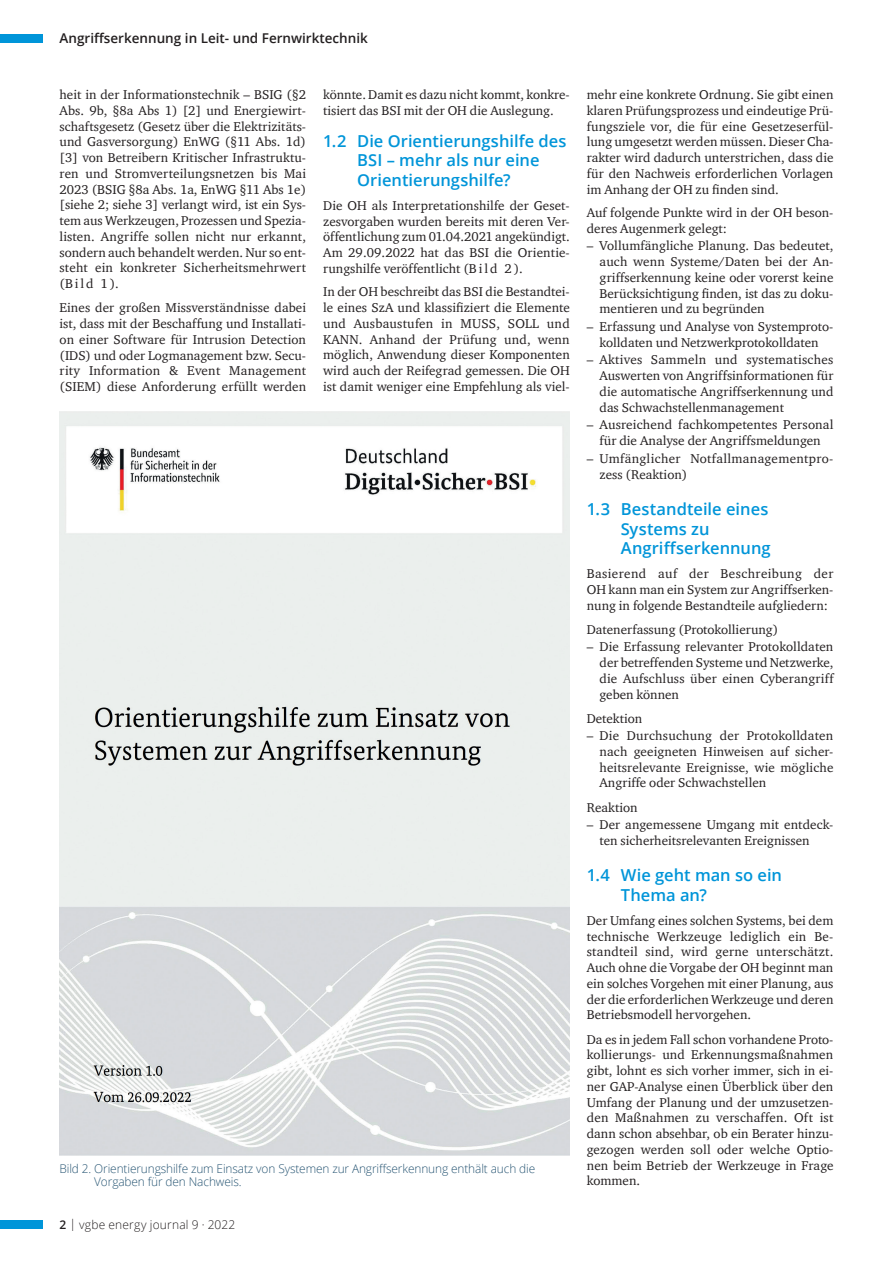
<style>
.page{position:relative;width:893px;height:1263px;background:#fff}
.page>*{position:absolute;margin:0;border:0;box-sizing:border-box;transform-origin:0 0}
.Fließtext_Überschrif{font:600 16.5px/19.5px "Open Sans";letter-spacing:.005em;color:#0095d9}
.Kopfzeile{font:600 13.5px "Open Sans";color:#231f20}
.Fließtext__Blocksatz{font:13.2px/15.8px "ITC Charter Com";color:#231f20;text-align:justify}
.Fließtext__Blocksatz-2{font:13.2px/15.8px "ITC Charter Com";letter-spacing:.025em;color:#231f20}
.Bildunterschrift{font:300 12px/13.5px "Open Sans";letter-spacing:-.01em;color:#285674}
.t1{font:300 12px "Open Sans";letter-spacing:.015em;color:#231f20}
.s1{font-weight:600}
</style>
<div class="page">
<div style="left:0;top:1220px;width:43px;height:9px;background:#0095d9"></div>
<div style="left:0;top:34px;width:43px;height:9px;background:#0095d9"></div>
<img style="left:60px;top:412px;width:510px;height:743px">
<p class="Kopfzeile" style="left:60px;top:28px;width:310px">Angriffserkennung in Leit- und Fernwirktechnik</p>
<p class="Fließtext__Blocksatz" style="left:60px;top:86px;width:248px">heit in der Informationstechnik – BSIG (§2<br>Abs. 9b, §8a Abs 1) [2] und Energiewirt&shy;schaftsgesetz (Gesetz über die Elektrizitäts&shy;und Gasversorgung) EnWG (§11 Abs. 1d) [3] von Betreibern Kritischer Infrastruktu&shy;ren und Stromverteilungsnetzen bis Mai 2023 (BSIG §8a Abs. 1a, EnWG §11 Abs 1e) [siehe 2; siehe 3] verlangt wird, ist ein Sys&shy;tem aus Werkzeugen, Prozessen und Spezia&shy;listen. Angriffe sollen nicht nur erkannt, sondern auch behandelt werden. Nur so ent&shy;steht ein konkreter Sicherheitsmehrwert (Bild 1).</p>
<p class="Fließtext__Blocksatz" style="left:60px;top:300px;width:248px">Eines der großen Missverständnisse dabei ist, dass mit der Beschaffung und Installati&shy;on einer Software für Intrusion Detection (IDS) und oder Logmanagement bzw. Secu&shy;rity Information &amp; Event Management (SIEM) diese Anforderung erfüllt werden</p>
<p class="Fließtext__Blocksatz" style="left:323px;top:86px;width:248px">könnte. Damit es dazu nicht kommt, konkre&shy;tisiert das BSI mit der OH die Auslegung.</p>
<p class="Fließtext_Überschrif" style="left:357px;top:131px;width:211px;text-indent:-34px">1.2 Die Orientierungshilfe des<br>BSI – mehr als nur eine<br>Orientierungshilfe?</p>
<p class="Fließtext__Blocksatz" style="left:323px;top:197px;width:248px">Die OH als Interpretationshilfe der Geset&shy;zesvorgaben wurden bereits mit deren Ver&shy;öffentlichung zum 01.04.2021 angekündigt.<br>Am 29.09.2022 hat das BSI die Orientie&shy;rungshilfe veröffentlicht (B i l d 2 ).</p>
<p class="Fließtext__Blocksatz" style="left:323px;top:284px;width:248px">In der OH beschreibt das BSI die Bestandtei&shy;le eines SzA und klassifiziert die Elemente und Ausbaustufen in MUSS, SOLL und KANN. Anhand der Prüfung und, wenn möglich, Anwendung dieser Komponenten wird auch der Reifegrad gemessen. Die OH ist damit weniger eine Empfehlung als viel-</p>
<p class="Bildunterschrift" style="left:94px;top:1161px;width:442px;text-indent:-35px">Bild 2. Orientierungshilfe zum Einsatz von Systemen zur Angriffserkennung enthält auch die<br>Vorgaben für den Nachweis.</p>
<p class="t1" style="left:60px;top:1216px;width:177px"><span class="s1">2</span> | vgbe energy journal 9 · 2022</p>
<p class="Fließtext__Blocksatz" style="left:587px;top:86px;width:248px">mehr eine konkrete Ordnung. Sie gibt einen klaren Prüfungsprozess und eindeutige Prü&shy;fungsziele vor, die für eine Gesetzeserfül&shy;lung umgesetzt werden müssen. Dieser Cha&shy;rakter wird dadurch unterstrichen, dass die für den Nachweis erforderlichen Vorlagen im Anhang der OH zu finden sind.</p>
<p class="Fließtext__Blocksatz" style="left:587px;top:204px;width:248px">Auf folgende Punkte wird in der OH beson&shy;deres Augenmerk gelegt:</p>
<p class="Fließtext__Blocksatz" style="left:600px;top:238px;width:235px;text-indent:-13px">– Vollumfängliche Planung. Das bedeutet, auch wenn Systeme/Daten bei der An&shy;griffserkennung keine oder vorerst keine Berücksichtigung finden, ist das zu doku&shy;mentieren und zu begründen</p>
<p class="Fließtext__Blocksatz" style="left:587px;top:318px;width:248px;text-align:center">– Erfassung und Analyse von Systemproto&shy;kolldaten und Netzwerkprotokolldaten</p>
<p class="Fließtext__Blocksatz" style="left:600px;top:352px;width:235px;text-indent:-13px">– Aktives Sammeln und systematisches Auswerten von Angriffsinformationen für die automatische Angriffserkennung und das Schwachstellenmanagement</p>
<p class="Fließtext__Blocksatz" style="left:587px;top:417px;width:248px;text-align:center">– Ausreichend fachkompetentes Personal für die Analyse der Angriffsmeldungen</p>
<p class="Fließtext__Blocksatz-2" style="left:600px;top:450px;width:235px;text-indent:-13px">– Umfänglicher Notfallmanagementpro&shy;zess (Reaktion)</p>
<p class="Fließtext_Überschrif" style="left:621px;top:499px;width:151px;text-indent:-34px">1.3 Bestandteile eines<br>Systems zu<br>Angriffserkennung</p>
<p class="Fließtext__Blocksatz" style="left:587px;top:566px;width:248px">Basierend auf der Beschreibung der OH kann man ein System zur Angriffserken&shy;nung in folgende Bestandteile aufgliedern:</p>
<p class="Fließtext__Blocksatz" style="left:587px;top:621px;width:193px">Datenerfassung (Protokollierung)</p>
<p class="Fließtext__Blocksatz" style="left:600px;top:639px;width:235px;text-indent:-13px">– Die Erfassung relevanter Protokolldaten der betreffenden Systeme und Netzwerke, die Aufschluss über einen Cyberangriff geben können</p>
<p class="Fließtext__Blocksatz" style="left:587px;top:710px;width:57px">Detektion</p>
<p class="Fließtext__Blocksatz" style="left:600px;top:727px;width:235px;text-indent:-13px">– Die Durchsuchung der Protokolldaten nach geeigneten Hinweisen auf sicher&shy;heitsrelevante Ereignisse, wie mögliche Angriffe oder Schwachstellen</p>
<p class="Fließtext__Blocksatz" style="left:587px;top:799px;width:52px">Reaktion</p>
<p class="Fließtext__Blocksatz" style="left:600px;top:816px;width:235px;text-indent:-13px">– Der angemessene Umgang mit entdeck&shy;ten sicherheitsrelevanten Ereignissen</p>
<p class="Fließtext_Überschrif" style="left:621px;top:865px;width:163px;text-indent:-34px">1.4 Wie geht man so ein<br>Thema an?</p>
<p class="Fließtext__Blocksatz" style="left:587px;top:912px;width:248px">Der Umfang eines solchen Systems, bei dem technische Werkzeuge lediglich ein Be&shy;standteil sind, wird gerne unterschätzt.<br>Auch ohne die Vorgabe der OH beginnt man ein solches Vorgehen mit einer Planung, aus der die erforderlichen Werkzeuge und deren Betriebsmodell hervorgehen.</p>
<p class="Fließtext__Blocksatz" style="left:587px;top:1031px;width:248px">Da es in jedem Fall schon vorhandene Proto&shy;kollierungs- und Erkennungsmaßnahmen gibt, lohnt es sich vorher immer, sich in ei&shy;ner GAP-Analyse einen Überblick über den Umfang der Planung und der umzusetzen&shy;den Maßnahmen zu verschaffen. Oft ist dann schon absehbar, ob ein Berater hinzu&shy;gezogen werden soll oder welche Optio&shy;nen beim Betrieb der Werkzeuge in Frage kommen.</p>
</div>
